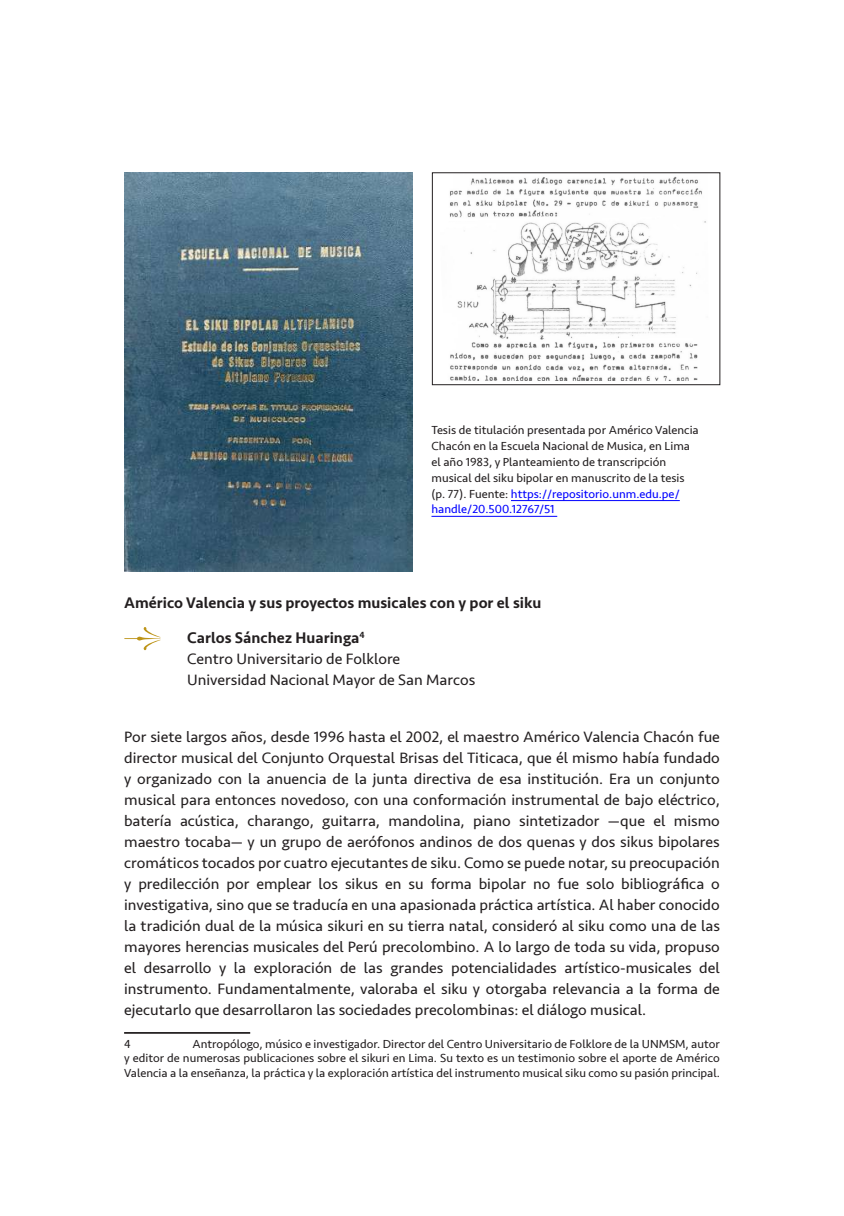
<style>
.page{position:relative;width:844px;height:1216px;background:#fff}
.page>*{position:absolute;margin:0;border:0;box-sizing:border-box;transform-origin:0 0}
.t1{font:15.75px/21px "Seravek";color:#231f20}
.t2{font:500 15.75px "Seravek";color:#231f20}
.t3{font:12.25px/15.8px "Seravek";color:#231f20;text-align:justify}
.s1{color:#00f}
.s2{font-weight:500}
</style>
<div class="page">
<hr style="left:124px;top:1031px;width:126px;height:2px;background:#231f20">
<hr style="left:511px;top:500px;width:168px;height:1px;background:#00f">
<hr style="left:431px;top:516px;width:126px;height:1px;background:#00f">
<svg style="left:124px;top:627px;width:37px;height:23px"></svg>
<img style="left:449px;top:176px;width:257px;height:204px">
<div style="left:432px;top:172px;width:288px;height:213px;border:1px solid #231f20"></div>
<img style="left:124px;top:172px;width:288px;height:399px">
<p class="t3" style="left:431px;top:422px;width:269px;text-align:left">Tesis de titulación presentada por Américo Valencia Chacón en la Escuela Nacional de Musica, en Lima el año 1983, y Planteamiento de transcripción musical del siku bipolar en manuscrito de la tesis (p. 77). Fuente: <span class="s1">https://repositorio.unm.edu.pe/ handle/20.500.12767/51</span></p>
<p class="t2" style="left:124px;top:593px;width:418px">Américo Valencia y sus proyectos musicales con y por el siku</p>
<p class="t1" style="left:187px;top:627px;width:289px"><span class="s2">Carlos Sánchez Huaringa</span><sup>4<br></sup>Centro Universitario de Folklore<br>Universidad Nacional Mayor de San Marcos</p>
<p class="t1" style="left:124px;top:725px;width:597px;text-align:justify">Por siete largos años, desde 1996 hasta el 2002, el maestro Américo Valencia Chacón fue director musical del Conjunto Orquestal Brisas del Titicaca, que él mismo había fundado y organizado con la anuencia de la junta directiva de esa institución. Era un conjunto musical para entonces novedoso, con una conformación instrumental de bajo eléctrico, batería acústica, charango, guitarra, mandolina, piano sintetizador —que el mismo maestro tocaba— y un grupo de aerófonos andinos de dos quenas y dos sikus bipolares cromáticos tocados por cuatro ejecutantes de siku. Como se puede notar, su preocupación y predilección por emplear los sikus en su forma bipolar no fue solo bibliográfica o investigativa, sino que se traducía en una apasionada práctica artística. Al haber conocido la tradición dual de la música sikuri en su tierra natal, consideró al siku como una de las mayores herencias musicales del Perú precolombino. A lo largo de toda su vida, propuso el desarrollo y la exploración de las grandes potencialidades artístico-musicales del instrumento. Fundamentalmente, valoraba el siku y otorgaba relevancia a la forma de ejecutarlo que desarrollaron las sociedades precolombinas: el diálogo musical.</p>
<p class="t3" style="left:124px;top:1035px;width:8px">4</p>
<p class="t3" style="left:124px;top:1036px;width:597px;line-height:14.7px;text-indent:68px">Antropólogo, músico e investigador. Director del Centro Universitario de Folklore de la UNMSM, autor y editor de numerosas publicaciones sobre el sikuri en Lima. Su texto es un testimonio sobre el aporte de Américo Valencia a la enseñanza, la práctica y la exploración artística del instrumento musical siku como su pasión principal.</p>
</div>
